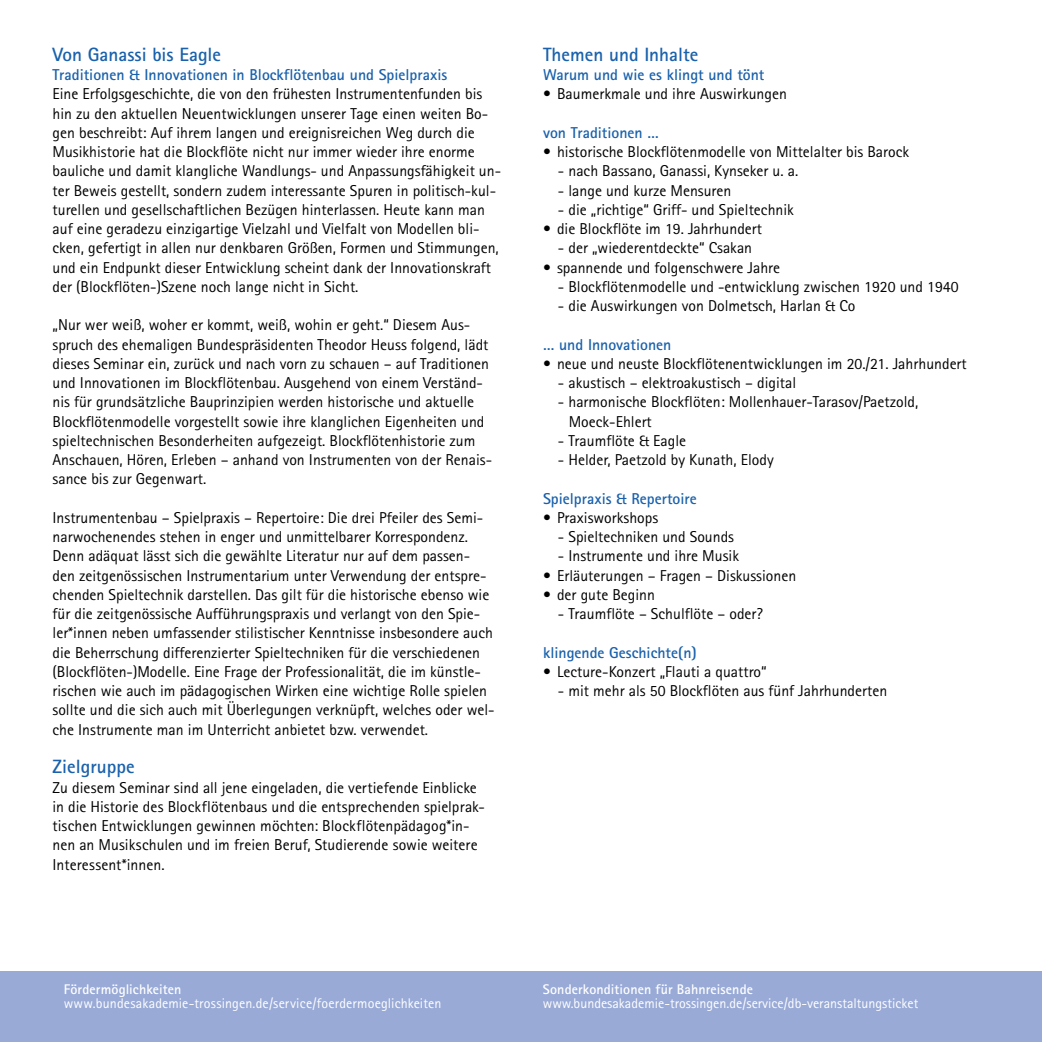
<style>
.page{position:relative;width:1042px;height:1042px;background:#fff}
.page>*{position:absolute;margin:0;border:0;box-sizing:border-box;transform-origin:0 0}
.t1{font:700 19.25px "Rotis Sans Serif Std";color:#1961ac}
.t2{font:15.75px/19.2px "Rotis Sans Serif Std";color:#000}
.t3{font:700 15.75px "Rotis Sans Serif Std";color:#1961ac}
.t4{font:14px "Rotis Sans Serif Std";color:#fff}
.t5{font:700 14px "Rotis Sans Serif Std";letter-spacing:.01em;color:#fff}
</style>
<div class="page">
<div style="left:0;top:971px;width:1042px;height:71px;background:#99aad7"></div>
<p class="t1" style="left:53px;top:42px;width:170px">Von Ganassi bis Eagle</p>
<p class="t3" style="left:53px;top:65px;width:396px">Traditionen &amp; Innovationen in Blockflötenbau und Spielpraxis</p>
<p class="t2" style="left:53px;top:84px;width:450px">Eine Erfolgsgeschichte, die von den frühesten Instrumentenfunden bis hin zu den aktuellen Neuentwicklungen unserer Tage einen weiten Bo&shy;gen beschreibt: Auf ihrem langen und ereignisreichen Weg durch die Musikhistorie hat die Blockflöte nicht nur immer wieder ihre enorme bauliche und damit klangliche Wandlungs- und Anpassungsfähigkeit un&shy;ter Beweis gestellt, sondern zudem interessante Spuren in politisch-kul&shy;turellen und gesellschaftlichen Bezügen hinterlassen. Heute kann man auf eine geradezu einzigartige Vielzahl und Vielfalt von Modellen bli&shy;cken, gefertigt in allen nur denkbaren Größen, Formen und Stimmungen, und ein Endpunkt dieser Entwicklung scheint dank der Innovationskraft der (Blockflöten-)Szene noch lange nicht in Sicht.</p>
<p class="t2" style="left:53px;top:315px;width:441px">„Nur wer weiß, woher er kommt, weiß, wohin er geht.“ Diesem Aus&shy;spruch des ehemaligen Bundespräsidenten Theodor Heuss folgend, lädt dieses Seminar ein, zurück und nach vorn zu schauen – auf Traditionen und Innovationen im Blockflötenbau. Ausgehend von einem Verständ&shy;nis für grundsätzliche Bauprinzipien werden historische und aktuelle Blockflötenmodelle vorgestellt sowie ihre klanglichen Eigenheiten und spieltechnischen Besonderheiten aufgezeigt. Blockflötenhistorie zum Anschauen, Hören, Erleben – anhand von Instrumenten von der Renais&shy;sance bis zur Gegenwart.</p>
<p class="t2" style="left:53px;top:508px;width:443px">Instrumentenbau – Spielpraxis – Repertoire: Die drei Pfeiler des Semi&shy;narwochenendes stehen in enger und unmittelbarer Korrespondenz.<br>Denn adäquat lässt sich die gewählte Literatur nur auf dem passen&shy;den zeitgenössischen Instrumentarium unter Verwendung der entspre&shy;chenden Spieltechnik darstellen. Das gilt für die historische ebenso wie für die zeitgenössische Aufführungspraxis und verlangt von den Spie&shy;ler*innen neben umfassender stilistischer Kenntnisse insbesondere auch die Beherrschung differenzierter Spieltechniken für die verschiedenen (Blockflöten-)Modelle. Eine Frage der Professionalität, die im künstle&shy;rischen wie auch im pädagogischen Wirken eine wichtige Rolle spielen sollte und die sich auch mit Überlegungen verknüpft, welches oder wel&shy;che Instrumente man im Unterricht anbietet bzw. verwendet.</p>
<p class="t1" style="left:53px;top:754px;width:83px">Zielgruppe</p>
<p class="t2" style="left:53px;top:777px;width:434px">Zu diesem Seminar sind all jene eingeladen, die vertiefende Einblicke in die Historie des Blockflötenbaus und die entsprechenden spielprak&shy;tischen Entwicklungen gewinnen möchten: Blockflötenpädagog*in&shy;nen an Musikschulen und im freien Beruf, Studierende sowie weitere Interessent*innen.</p>
<p class="t1" style="left:543px;top:42px;width:157px">Themen und Inhalte</p>
<p class="t3" style="left:543px;top:65px;width:223px">Warum und wie es klingt und tönt</p>
<p class="t2" style="left:543px;top:84px;width:245px">• Baumerkmale und ihre Auswirkungen</p>
<p class="t3" style="left:543px;top:123px;width:117px">von Traditionen …</p>
<p class="t2" style="left:543px;top:142px;width:367px">• historische Blockflötenmodelle von Mittelalter bis Barock</p>
<p class="t2" style="left:558px;top:161px;width:242px">- nach Bassano, Ganassi, Kynseker u. a.</p>
<p class="t2" style="left:558px;top:181px;width:175px">- lange und kurze Mensuren</p>
<p class="t2" style="left:558px;top:200px;width:237px">- die „richtige“ Griff- und Spieltechnik</p>
<p class="t2" style="left:543px;top:219px;width:221px">• die Blockflöte im 19. Jahrhundert</p>
<p class="t2" style="left:558px;top:238px;width:196px">- der „wiederentdeckte“ Csakan</p>
<p class="t2" style="left:543px;top:258px;width:239px">• spannende und folgenschwere Jahre</p>
<p class="t2" style="left:558px;top:277px;width:402px">- Blockflötenmodelle und -entwicklung zwischen 1920 und 1940</p>
<p class="t2" style="left:558px;top:296px;width:299px">- die Auswirkungen von Dolmetsch, Harlan &amp; Co</p>
<p class="t3" style="left:543px;top:334px;width:130px">… und Innovationen</p>
<p class="t2" style="left:543px;top:354px;width:425px">• neue und neuste Blockflötenentwicklungen im 20./21. Jahrhundert</p>
<p class="t2" style="left:558px;top:373px;width:240px">- akustisch – elektroakustisch – digital</p>
<p class="t2" style="left:569px;top:392px;width:351px;text-indent:-11px">- harmonische Blockflöten: Mollenhauer-Tarasov/Paetzold,<br>Moeck-Ehlert</p>
<p class="t2" style="left:558px;top:431px;width:130px">- Traumflöte &amp; Eagle</p>
<p class="t2" style="left:558px;top:450px;width:217px">- Helder, Paetzold by Kunath, Elody</p>
<p class="t3" style="left:543px;top:488px;width:155px">Spielpraxis &amp; Repertoire</p>
<p class="t2" style="left:543px;top:508px;width:117px">• Praxisworkshops</p>
<p class="t2" style="left:558px;top:527px;width:178px">- Spieltechniken und Sounds</p>
<p class="t2" style="left:558px;top:546px;width:183px">- Instrumente und ihre Musik</p>
<p class="t2" style="left:543px;top:566px;width:255px">• Erläuterungen – Fragen – Diskussionen</p>
<p class="t2" style="left:543px;top:585px;width:113px">• der gute Beginn</p>
<p class="t2" style="left:558px;top:604px;width:206px">- Traumflöte – Schulflöte – oder?</p>
<p class="t3" style="left:543px;top:642px;width:155px">klingende Geschichte(n)</p>
<p class="t2" style="left:543px;top:662px;width:225px">• Lecture-Konzert „Flauti a quattro“</p>
<p class="t2" style="left:558px;top:681px;width:331px">- mit mehr als 50 Blockflöten aus fünf Jahrhunderten</p>
<p class="t5" style="left:64px;top:980px;width:119px">Fördermöglichkeiten</p>
<p class="t4" style="left:64px;top:994px;width:379px">www.bundesakademie-trossingen.de/service/foerdermoeglichkeiten</p>
<p class="t5" style="left:543px;top:980px;width:212px">Sonderkonditionen für Bahnreisende</p>
<p class="t4" style="left:543px;top:994px;width:377px">www.bundesakademie-trossingen.de/service/db-veranstaltungsticket</p>
</div>
